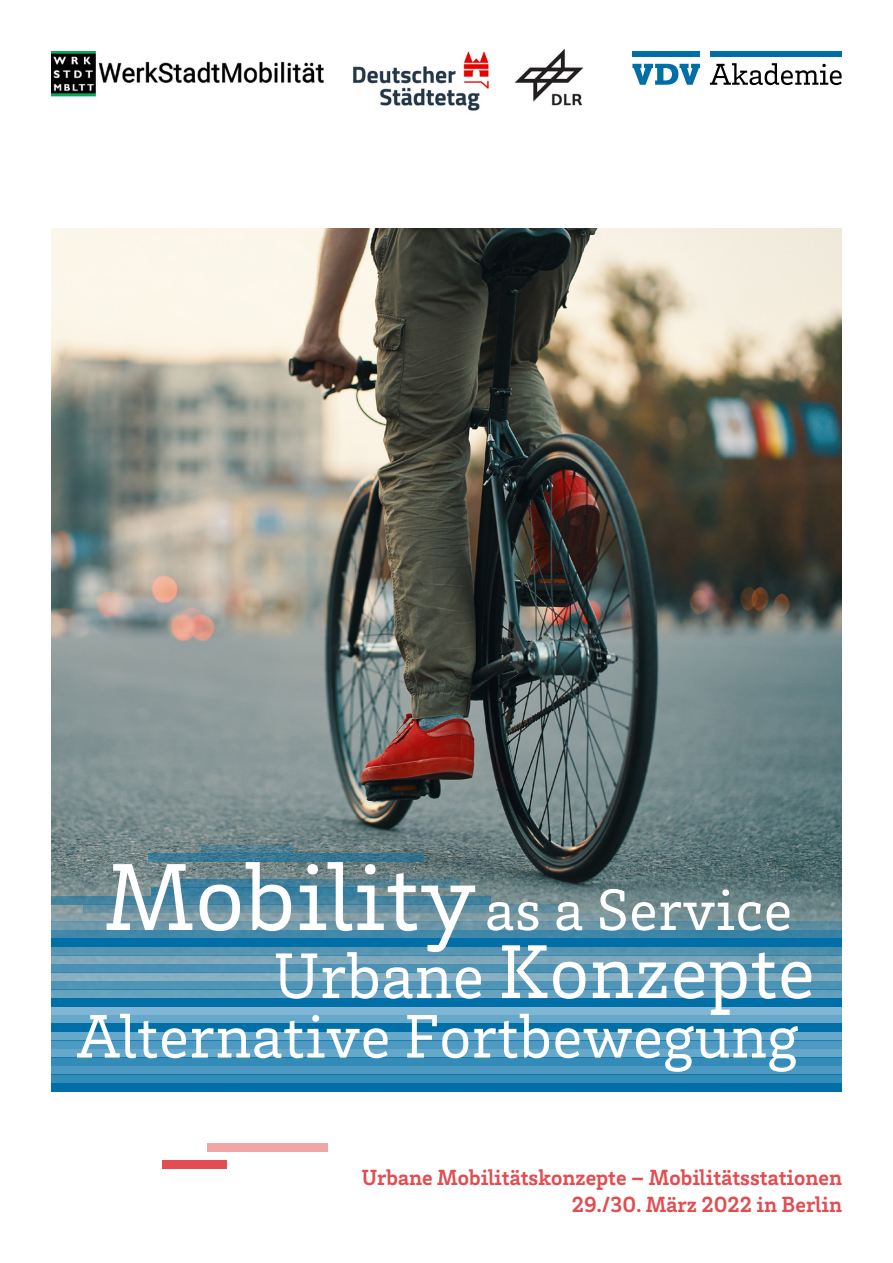
<style>
.page{position:relative;width:893px;height:1263px;background:#fff}
.page>*{position:absolute;margin:0;border:0;box-sizing:border-box;transform-origin:0 0}
.t1{font:78px "VDV Brix Slab";letter-spacing:.01em;color:#fff}
.t2{font:63px "VDV Brix Slab";letter-spacing:.01em;color:#fff}
.t3{font:60px "VDV Brix Slab";letter-spacing:.01em;color:#fff}
.t4{font:700 22.5px/27px "VDV Brix Slab";color:#e14d50;text-align:right}
.s1{font-size:97.5px}
.s2{font-size:66px}
</style>
<div class="page">
<img style="left:51px;top:229px;width:791px;height:692px">
<div style="left:51px;top:930px;width:791px;height:8px;background:#4087aa"></div>
<svg style="left:51px;top:921px;width:791px;height:9px;fill:#6996a8"></svg>
<div style="left:83px;top:904px;width:477px;height:9px;background:#638fa2"></div>
<svg style="left:51px;top:913px;width:641px;height:8px;fill:#849da5"></svg>
<div style="left:51px;top:938px;width:791px;height:9px;background:#006ea7"></div>
<div style="left:51px;top:947px;width:791px;height:8px;background:#5794b1"></div>
<svg style="left:51px;top:955px;width:791px;height:9px;fill:#7ea7b9"></svg>
<div style="left:51px;top:964px;width:791px;height:8px;background:#4a91b3"></div>
<div style="left:151px;top:887px;width:215px;height:9px;background:#357ea0"></div>
<svg style="left:163px;top:879px;width:297px;height:8px"></svg>
<div style="left:51px;top:972px;width:791px;height:9px;background:#87afc0"></div>
<div style="left:51px;top:981px;width:791px;height:8px;background:#4f95b7"></div>
<div style="left:51px;top:989px;width:791px;height:9px;background:#66a1be"></div>
<div style="left:51px;top:896px;width:440px;height:8px;background:#43839f"></div>
<div style="left:181px;top:879px;width:128px;height:8px;background:#3e7e9b"></div>
<svg style="left:148px;top:853px;width:276px;height:9px;fill:#377793"></svg>
<svg style="left:201px;top:845px;width:93px;height:8px"></svg>
<div style="left:51px;top:998px;width:791px;height:8px;background:#006ea7"></div>
<div style="left:51px;top:1006px;width:791px;height:9px;background:#80b6d3"></div>
<div style="left:51px;top:1015px;width:791px;height:8px;background:#66a8ca"></div>
<div style="left:51px;top:1023px;width:791px;height:9px;background:#006ea7"></div>
<div style="left:51px;top:1032px;width:791px;height:8px;background:#66a8ca"></div>
<div style="left:51px;top:1040px;width:791px;height:9px;background:#4d99c1"></div>
<div style="left:51px;top:1049px;width:791px;height:8px;background:#66a8ca"></div>
<div style="left:51px;top:1057px;width:791px;height:9px;background:#338bb8"></div>
<div style="left:51px;top:1066px;width:791px;height:8px;background:#4d99c1"></div>
<div style="left:51px;top:1074px;width:791px;height:9px;background:#338bb8"></div>
<div style="left:51px;top:1083px;width:791px;height:8px;background:#006ea7"></div>
<svg style="left:710px;top:63px;width:132px;height:22px"></svg>
<div style="left:710px;top:51px;width:132px;height:5px;background:#006ea7"></div>
<svg style="left:632px;top:64px;width:68px;height:21px"></svg>
<div style="left:632px;top:51px;width:68px;height:5px;background:#006ea7"></div>
<div style="left:208px;top:1143px;width:120px;height:8px;background:#f0a6a7"></div>
<div style="left:163px;top:1160px;width:64px;height:8px;background:#e14d50"></div>
<img style="left:51px;top:51px;width:273px;height:46px">
<img style="left:353px;top:51px;width:136px;height:60px">
<img style="left:514px;top:48px;width:70px;height:58px">
<h3 class="t3" style="left:105px;top:871px;width:689px"><span class="s1">Mobility</span>as a Service</h3>
<h1 class="t1" style="left:274px;top:921px;width:542px"><span class="s2">Urbane</span> Konzepte</h1>
<h2 class="t2" style="left:77px;top:996px;width:723px">Alternative Fortbewegung</h2>
<p class="t4" style="left:362px;top:1163px;width:482px">Urbane Mobilitätskonzepte – Mobilitätsstationen<br>29./30. März 2022 in Berlin</p>
</div>
